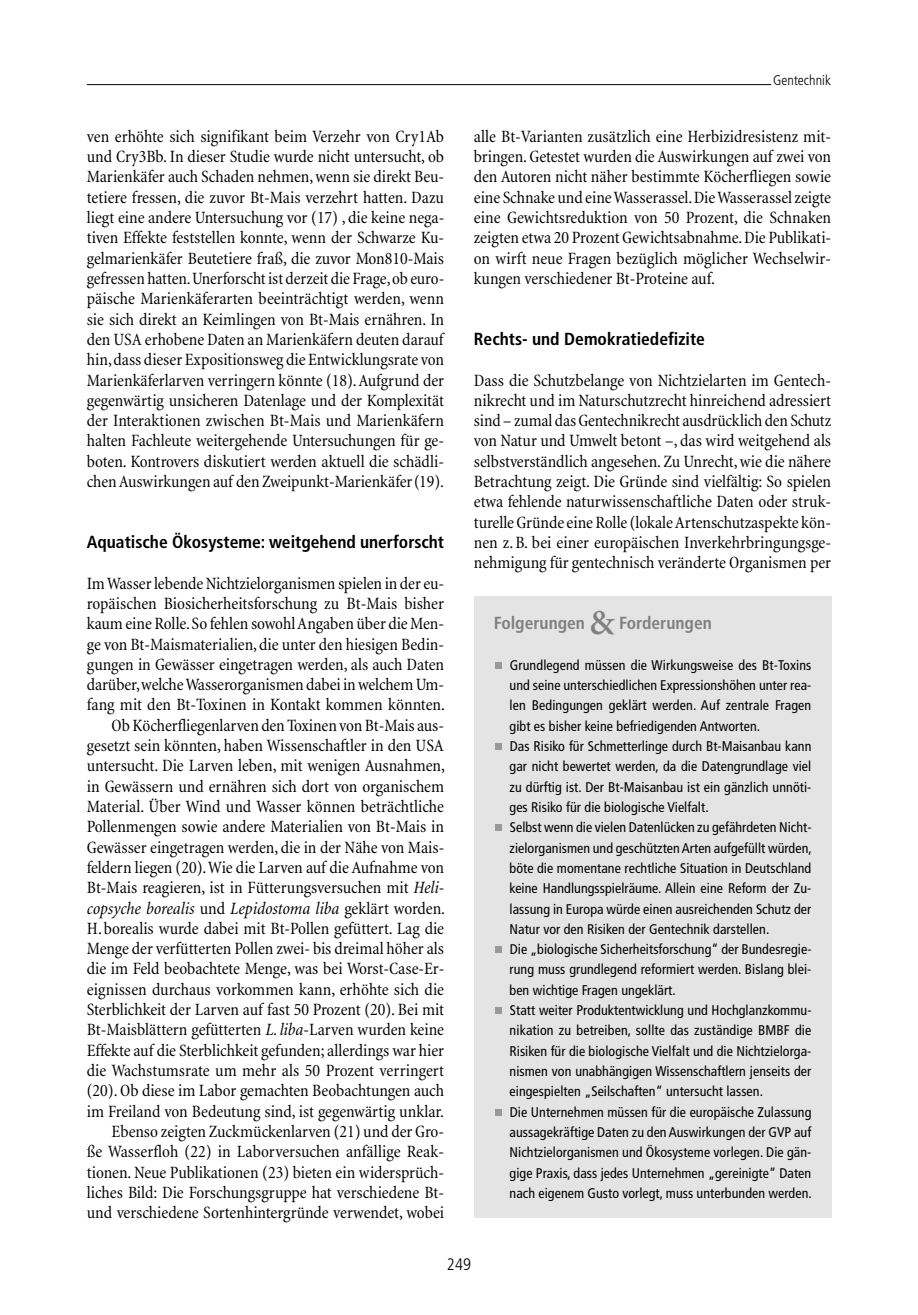
<style>
.page{position:relative;width:918px;height:1315px;background:#fff}
.page>*{position:absolute;margin:0;border:0;box-sizing:border-box;transform-origin:0 0}
.t1{font:condensed 17.5px/20.3px "Minion";letter-spacing:-.005em;color:#000;text-align:justify}
.t2{font:700 condensed 17.5px "Frutiger";color:#000}
.t3{font:700 condensed 17.5px "Frutiger";color:#808080}
.t4{font:300 condensed 16.62px "Frutiger";color:#000}
.t5{font:condensed 14px/20.3px "Frutiger";letter-spacing:.005em;color:#000}
.t6{font:300 condensed 14px "Frutiger";letter-spacing:.005em;color:#000}
.s1{font-style:italic}
.s2{font-family:"Minion";font-weight:600;font-stretch:normal;font-size:35px}
</style>
<div class="page">
<hr style="left:87px;top:84px;width:684px;height:1px;background:#000">
<div style="left:474px;top:596px;width:357px;height:622px;background:#e4e4e4"></div>
<div style="left:495px;top:662px;width:7px;height:7px;background:#999"></div>
<div style="left:495px;top:743px;width:7px;height:7px;background:#999"></div>
<div style="left:495px;top:824px;width:7px;height:7px;background:#999"></div>
<div style="left:495px;top:946px;width:7px;height:7px;background:#999"></div>
<div style="left:495px;top:1007px;width:7px;height:7px;background:#999"></div>
<div style="left:495px;top:1108px;width:7px;height:7px;background:#999"></div>
<p class="t1" style="left:87px;top:128px;width:359px">ven erhöhte sich signifikant beim Verzehr von Cry1Ab und Cry3Bb. In dieser Studie wurde nicht untersucht, ob Marienkäfer auch Schaden nehmen,wenn sie direkt Beu&shy;tetiere fressen, die zuvor Bt-Mais verzehrt hatten. Dazu liegt eine andere Untersuchung vor (17) , die keine nega&shy;tiven Effekte feststellen konnte, wenn der Schwarze Ku&shy;gelmarienkäfer Beutetiere fraß, die zuvor Mon810-Mais gefressen hatten.Unerforscht ist derzeit die Frage,ob euro&shy;päische Marienkäferarten beeinträchtigt werden, wenn sie sich direkt an Keimlingen von Bt-Mais ernähren. In den USA erhobene Daten an Marienkäfern deuten darauf hin,dass dieser Expositionsweg die Entwicklungsrate von Marienkäferlarven verringern könnte (18).Aufgrund der gegenwärtig unsicheren Datenlage und der Komplexität der Interaktionen zwischen Bt-Mais und Marienkäfern halten Fachleute weitergehende Untersuchungen für ge&shy;boten. Kontrovers diskutiert werden aktuell die schädli&shy;chenAuswirkungen auf den Zweipunkt-Marienkäfer(19).</p>
<p class="t2" style="left:87px;top:535px;width:359px">Aquatische Ökosysteme: weitgehend unerforscht</p>
<p class="t1" style="left:87px;top:574px;width:360px;text-align:right">ImWasserlebendeNichtzielorganismen spielen in dereu&shy;ropäischen Biosicherheitsforschung zu Bt-Mais bisher kaumeine Rolle.So fehlen sowohlAngaben über dieMen&shy;ge von Bt-Maismaterialien,die unter den hiesigen Bedin&shy;gungen in Gewässer eingetragen werden, als auch Daten darüber,welcheWasserorganismen dabei inwelchemUm&shy;fang mit den Bt-Toxinen in Kontakt kommen könnten.<br>ObKöcherfliegenlarven den Toxinen von Bt-Mais aus&shy;gesetzt sein könnten, haben Wissenschaftler in den USA untersucht. Die Larven leben, mit wenigen Ausnahmen, in Gewässern und ernähren sich dort von organischem Material. Über Wind und Wasser können beträchtliche Pollenmengen sowie andere Materialien von Bt-Mais in Gewässer eingetragen werden, die in der Nähe von Mais&shy;feldern liegen (20).Wie die Larven auf die Aufnahme von Bt-Mais reagieren, ist in Fütterungsversuchen mit <span class="s1">Heli&shy;copsyche borealis</span> und <span class="s1">Lepidostoma liba</span> geklärt worden.<br>H.borealis wurde dabei mit Bt-Pollen gefüttert. Lag die Menge der verfütterten Pollen zwei- bis dreimal höher als die im Feld beobachtete Menge, was bei Worst-Case-Er&shy;eignissen durchaus vorkommen kann, erhöhte sich die Sterblichkeit der Larven auf fast 50 Prozent (20). Bei mit Bt-Maisblättern gefütterten <span class="s1">L. liba</span>-Larven wurden keine Effekte auf die Sterblichkeit gefunden; allerdings war hier die Wachstumsrate um mehr als 50 Prozent verringert (20).Ob diese im Labor gemachten Beobachtungen auch im Freiland von Bedeutung sind, ist gegenwärtig unklar.<br>Ebenso zeigten Zuckmückenlarven (21) und der Gro-<br>ße Wasserfloh (22) in Laborversuchen anfällige Reak&shy;tionen.Neue Publikationen (23) bieten ein widersprüch&shy;liches Bild: Die Forschungsgruppe hat verschiedene Bt&shy;und verschiedene Sortenhintergründe verwendet, wobei</p>
<p class="t6" style="left:773px;top:74px;width:60px">Gentechnik</p>
<p class="t1" style="left:474px;top:128px;width:359px">alle Bt-Varianten zusätzlich eine Herbizidresistenz mit&shy;bringen.Getestet wurden die Auswirkungen auf zwei von den Autoren nicht näher bestimmte Köcherfliegen sowie eine Schnake und eineWasserassel.DieWasserasselzeigte eine Gewichtsreduktion von 50 Prozent, die Schnaken zeigten etwa 20 Prozent Gewichtsabnahme.Die Publikati&shy;on wirft neue Fragen bezüglich möglicher Wechselwir&shy;kungen verschiedener Bt-Proteine auf.</p>
<p class="t2" style="left:474px;top:332px;width:233px">Rechts- und Demokratiedefizite</p>
<p class="t1" style="left:474px;top:371px;width:359px">Dass die Schutzbelange von Nichtzielarten im Gentech&shy;nikrecht und im Naturschutzrecht hinreichend adressiert sind – zumal dasGentechnikrecht ausdrücklich den Schutz von Natur und Umwelt betont –, das wird weitgehend als selbstverständlich angesehen. Zu Unrecht,wie die nähere Betrachtung zeigt. Die Gründe sind vielfältig: So spielen etwa fehlende naturwissenschaftliche Daten oder struk&shy;turelleGründeeineRolle(lokaleArtenschutzaspekte kön&shy;nen z.B. bei einer europäischen Inverkehrbringungsge&shy;nehmigung für gentechnisch veränderte Organismen per</p>
<p class="t3" style="left:494px;top:616px;width:220px">Folgerungen <span class="s2">&amp;</span> Forderungen</p>
<p class="t5" style="left:509px;top:656px;width:304px">Grundlegend müssen die Wirkungsweise des Bt-Toxins und seine unterschiedlichen Expressionshöhen unter rea&shy;len Bedingungen geklärt werden. Auf zentrale Fragen gibt es bisher keine befriedigenden Antworten.<br>Das Risiko für Schmetterlinge durch Bt-Maisanbau kann gar nicht bewertet werden, da die Datengrundlage viel zu dürftig ist. Der Bt-Maisanbau ist ein gänzlich unnöti&shy;ges Risiko für die biologische Vielfalt.<br>Selbst wenn die vielen Datenlücken zu gefährdeten Nicht&shy;zielorganismen und geschütztenArten aufgefüllt würden, böte die momentane rechtliche Situation in Deutschland keine Handlungsspielräume. Allein eine Reform der Zu&shy;lassung in Europa würde einen ausreichenden Schutz der Natur vor den Risiken der Gentechnik darstellen.<br>Die „biologische Sicherheitsforschung“ der Bundesregie&shy;rung muss grundlegend reformiert werden. Bislang blei&shy;ben wichtige Fragen ungeklärt.<br>Statt weiter Produktentwicklung und Hochglanzkommu&shy;nikation zu betreiben, sollte das zuständige BMBF die Risiken für die biologische Vielfalt und die Nichtzielorga&shy;nismen von unabhängigen Wissenschaftlern jenseits der eingespielten „Seilschaften“ untersucht lassen.<br>Die Unternehmen müssen für die europäische Zulassung aussagekräftige Daten zu denAuswirkungen der GVP auf Nichtzielorganismen und Ökosysteme vorlegen. Die gän&shy;gige Praxis, dass jedes Unternehmen „gereinigte“ Daten nach eigenem Gusto vorlegt, muss unterbunden werden.</p>
<p class="t4" style="left:447px;top:1258px;width:26px">249</p>
</div>
